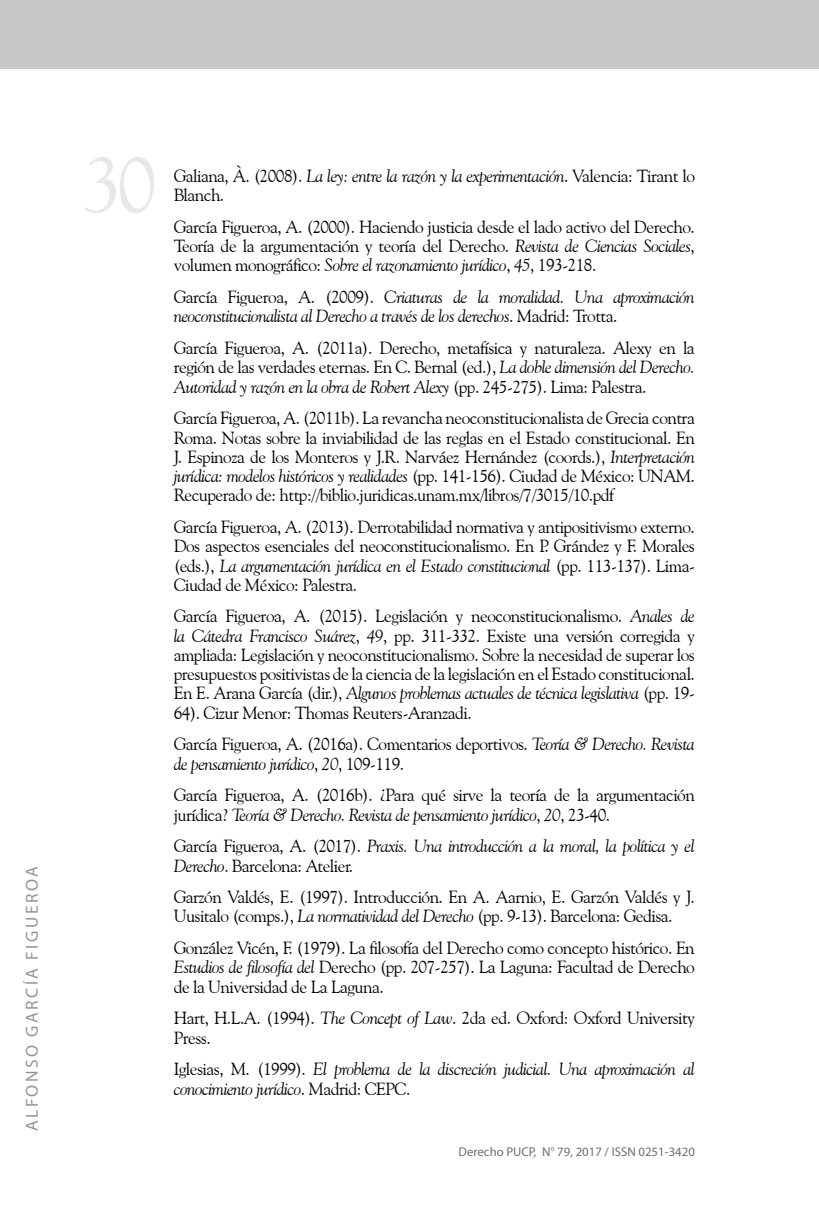
<style>
.page{position:relative;width:819px;height:1206px;background:#fff}
.page>*{position:absolute;margin:0;border:0;box-sizing:border-box;transform-origin:0 0}
.t1{font:78.75px "Goudy Old Style BT";color:#e6e7e8}
.t2{font:17.5px/19.2px "Goudy Old Style BT";letter-spacing:-.03em;color:#000;text-align:justify}
.t3{font:italic 17.5px/19.2px "Goudy Old Style BT";letter-spacing:-.03em;color:#000}
.t4{font:17.5px "Myriad Pro";letter-spacing:.14em;color:#939598}
.t5{font:12.78px "Myriad Pro";color:#6d6e71}
.s1{font-style:italic}
.s2{font-style:normal}
</style>
<div class="page">
<div style="left:0;top:0;width:819px;height:69px;background:#c7c8ca"></div>
<p class="t4" style="left:21px;top:1131px;width:266px;rotate:-90deg">ALFONSO GARCÍA FIGUEROA</p>
<h1 class="t1" style="left:83px;top:136px;width:75px">30</h1>
<p class="t2" style="left:174px;top:166px;width:522px">Galiana, À. (2008). <span class="s1">La ley: entre la razón y la experimentación</span>. Valencia: Tirant lo<br>Blanch.</p>
<p class="t2" style="left:174px;top:217px;width:522px">García Figueroa, A. (2000). Haciendo justicia desde el lado activo del Derecho.<br>Teoría de la argumentación y teoría del Derecho. <span class="s1">Revista de Ciencias Sociales</span>, volumen monográfico: <span class="s1">Sobre el razonamiento jurídico</span>, <span class="s1">45</span>, 193-218.</p>
<p class="t3" style="left:174px;top:287px;width:522px"><span class="s2">García Figueroa, A. (2009).</span> Criaturas de la moralidad. Una aproximación neoconstitucionalista al Derecho a través de los derechos<span class="s2">. Madrid: Trotta.</span></p>
<p class="t2" style="left:174px;top:338px;width:522px">García Figueroa, A. (2011a). Derecho, metafísica y naturaleza. Alexy en la región de las verdades eternas. En C. Bernal (ed.), <span class="s1">La doble dimensión del Derecho.<br>Autoridad y razón en la obra de Robert Alexy</span> (pp. 245-275). Lima: Palestra.</p>
<p class="t2" style="left:174px;top:408px;width:522px">García Figueroa, A. (2011b). La revancha neoconstitucionalista de Grecia contra Roma. Notas sobre la inviabilidad de las reglas en el Estado constitucional. En J. Espinoza de los Monteros y J.R. Narváez Hernández (coords.), <span class="s1">Interpretación jurídica: modelos históricos y realidades</span> (pp. 141-156). Ciudad de México: UNAM.<br>Recuperado de: http://biblio.juridicas.unam.mx/libros/7/3015/10.pdf</p>
<p class="t2" style="left:174px;top:517px;width:522px">García Figueroa, A. (2013). Derrotabilidad normativa y antipositivismo externo.<br>Dos aspectos esenciales del neoconstitucionalismo. En P. Grández y F. Morales (eds.), <span class="s1">La argumentación jurídica en el Estado constitucional</span> (pp. 113-137). Lima-Ciudad de México: Palestra.</p>
<p class="t2" style="left:174px;top:606px;width:522px">García Figueroa, A. (2015). Legislación y neoconstitucionalismo. <span class="s1">Anales de la Cátedra Francisco Suárez</span>, <span class="s1">49</span>, pp. 311-332. Existe una versión corregida y ampliada: Legislación y neoconstitucionalismo. Sobre la necesidad de superar los presupuestos positivistas de la ciencia de la legislación en el Estado constitucional.<br>En E. Arana García (dir.), <span class="s1">Algunos problemas actuales de técnica legislativa</span> (pp. 19- 64). Cizur Menor: Thomas Reuters-Aranzadi.</p>
<p class="t2" style="left:174px;top:734px;width:522px">García Figueroa, A. (2016a). Comentarios deportivos. <span class="s1">Teoría &amp; Derecho. Revista de pensamiento jurídico</span>, <span class="s1">20</span>, 109-119.</p>
<p class="t2" style="left:174px;top:785px;width:522px">García Figueroa, A. (2016b). ¿Para qué sirve la teoría de la argumentación jurídica? <span class="s1">Teoría &amp; Derecho. Revista de pensamiento jurídico</span>, <span class="s1">20</span>, 23-40.</p>
<p class="t3" style="left:174px;top:836px;width:522px"><span class="s2">García Figueroa, A. (2017).</span> Praxis. Una introducción a la moral, la política y el<br>Derecho<span class="s2">. Barcelona: Atelier.</span></p>
<p class="t2" style="left:174px;top:887px;width:522px">Garzón Valdés, E. (1997). Introducción. En A. Aarnio, E. Garzón Valdés y J.<br>Uusitalo (comps.), <span class="s1">La normatividad del Derecho</span> (pp. 9-13). Barcelona: Gedisa.</p>
<p class="t2" style="left:174px;top:938px;width:522px">González Vicén, F. (1979). La filosofía del Derecho como concepto histórico. En <span class="s1">Estudios de filosofía del</span> Derecho (pp. 207-257). La Laguna: Facultad de Derecho de la Universidad de La Laguna.</p>
<p class="t2" style="left:174px;top:1008px;width:522px">Hart, H.L.A. (1994). <span class="s1">The Concept of Law</span>. 2da ed. Oxford: Oxford University<br>Press.</p>
<p class="t3" style="left:174px;top:1059px;width:522px"><span class="s2">Iglesias, M. (1999).</span> El problema de la discreción judicial. Una aproximación al conocimiento jurídico<span class="s2">. Madrid: CEPC.</span></p>
<p class="t5" style="left:458px;top:1144px;width:238px">Derecho PUCP, N° 79, 2017 / ISSN 0251-3420</p>
</div>
